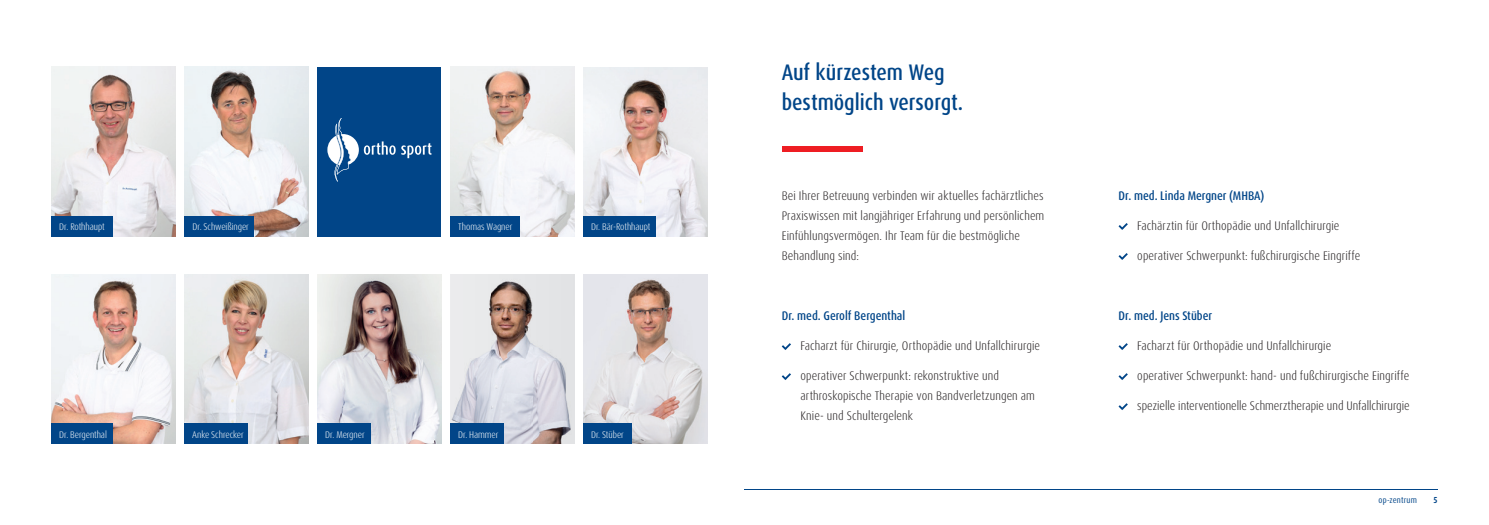
<style>
.page{position:relative;width:1489px;height:525px;background:#fff}
.page>*{position:absolute;margin:0;border:0;box-sizing:border-box;transform-origin:0 0}
.t1{font:500 condensed 22.5px/30px "Dax OT";color:#014588}
.t2{font:300 condensed 12.5px/20px "Dax OT";letter-spacing:.01em;color:#231f20}
.t3{font:500 condensed 12.5px "Dax OT";color:#014588}
.t4{font:300 condensed 9.75px "Dax OT";letter-spacing:-.005em;color:#fff}
.t5{font:condensed 8.75px "Dax OT";letter-spacing:.02em;color:#014588}
.t6{font:700 condensed 8.75px "Dax OT";color:#014588}
</style>
<div class="page">
<img style="left:51px;top:274px;width:124px;height:169px">
<img style="left:184px;top:274px;width:124px;height:169px">
<img style="left:317px;top:274px;width:124px;height:169px">
<div style="left:51px;top:423px;width:62px;height:20px;background:#014588"></div>
<div style="left:184px;top:423px;width:64px;height:20px;background:#014588"></div>
<div style="left:317px;top:423px;width:54px;height:20px;background:#014588"></div>
<img style="left:450px;top:274px;width:124px;height:169px">
<div style="left:450px;top:423px;width:54px;height:20px;background:#014588"></div>
<img style="left:185px;top:66px;width:123px;height:170px">
<div style="left:185px;top:216px;width:69px;height:20px;background:#014588"></div>
<img style="left:450px;top:67px;width:124px;height:169px">
<div style="left:450px;top:216px;width:69px;height:20px;background:#014588"></div>
<img style="left:583px;top:67px;width:124px;height:169px">
<div style="left:583px;top:216px;width:72px;height:20px;background:#014588"></div>
<div style="left:317px;top:67px;width:124px;height:169px;background:#014588"></div>
<svg style="left:327px;top:118px;width:104px;height:63px"></svg>
<img style="left:583px;top:274px;width:124px;height:169px">
<div style="left:583px;top:423px;width:48px;height:20px;background:#014588"></div>
<img style="left:51px;top:67px;width:124px;height:169px">
<div style="left:51px;top:216px;width:62px;height:20px;background:#014588"></div>
<hr style="left:744px;top:488px;width:693px;height:1px;background:#014588">
<svg style="left:1118px;top:343px;width:9px;height:7px"></svg>
<svg style="left:1118px;top:373px;width:9px;height:7px"></svg>
<svg style="left:1118px;top:403px;width:9px;height:7px"></svg>
<svg style="left:1118px;top:223px;width:9px;height:7px"></svg>
<svg style="left:1118px;top:253px;width:9px;height:7px"></svg>
<svg style="left:781px;top:343px;width:10px;height:7px"></svg>
<svg style="left:781px;top:373px;width:10px;height:7px"></svg>
<div style="left:781px;top:146px;width:81px;height:5px;background:#ee1d23"></div>
<p class="t4" style="left:59px;top:220px;width:47px">Dr. Rothhaupt</p>
<p class="t4" style="left:192px;top:220px;width:58px">Dr. Schweißinger</p>
<p class="t4" style="left:458px;top:220px;width:56px">Thomas Wagner</p>
<p class="t4" style="left:591px;top:220px;width:61px">Dr. Bär-Rothhaupt</p>
<p class="t4" style="left:59px;top:427px;width:49px">Dr. Bergenthal</p>
<p class="t4" style="left:192px;top:427px;width:53px">Anke Schrecker</p>
<p class="t4" style="left:325px;top:427px;width:41px">Dr. Mergner</p>
<p class="t4" style="left:458px;top:427px;width:42px">Dr. Hammer</p>
<p class="t4" style="left:591px;top:427px;width:34px">Dr. Stüber</p>
<h1 class="t1" style="left:781px;top:57px;width:183px">Auf kürzestem Weg bestmöglich versorgt.</h1>
<p class="t2" style="left:781px;top:186px;width:264px">Bei Ihrer Betreuung verbinden wir aktuelles fachärztliches Praxiswissen mit langjähriger Erfahrung und persönlichem Einfühlungsvermögen. Ihr Team für die bestmögliche Behandlung sind:</p>
<p class="t3" style="left:781px;top:307px;width:125px">Dr. med. Gerolf Bergenthal</p>
<p class="t2" style="left:800px;top:336px;width:241px">Facharzt für Chirurgie, Orthopädie und Unfallchirurgie</p>
<p class="t2" style="left:800px;top:366px;width:236px">operativer Schwerpunkt: rekonstruktive und arthroskopische Therapie von Bandverletzungen am<br>Knie- und Schultergelenk</p>
<p class="t3" style="left:1118px;top:187px;width:147px">Dr. med. Linda Mergner (MHBA)</p>
<p class="t2" style="left:1137px;top:216px;width:204px">Fachärztin für Orthopädie und Unfallchirurgie</p>
<p class="t2" style="left:1137px;top:246px;width:224px">operativer Schwerpunkt: fußchirurgische Eingriffe</p>
<p class="t3" style="left:1118px;top:307px;width:95px">Dr. med. Jens Stüber</p>
<p class="t2" style="left:1137px;top:336px;width:195px">Facharzt für Orthopädie und Unfallchirurgie</p>
<p class="t2" style="left:1137px;top:366px;width:274px">operativer Schwerpunkt: hand- und fußchirurgische Eingriffe</p>
<p class="t2" style="left:1137px;top:396px;width:274px">spezielle interventionelle Schmerztherapie und Unfallchirurgie</p>
<p class="t5" style="left:1378px;top:494px;width:40px">op-zentrum</p>
<p class="t6" style="left:1433px;top:494px;width:6px">5</p>
</div>
